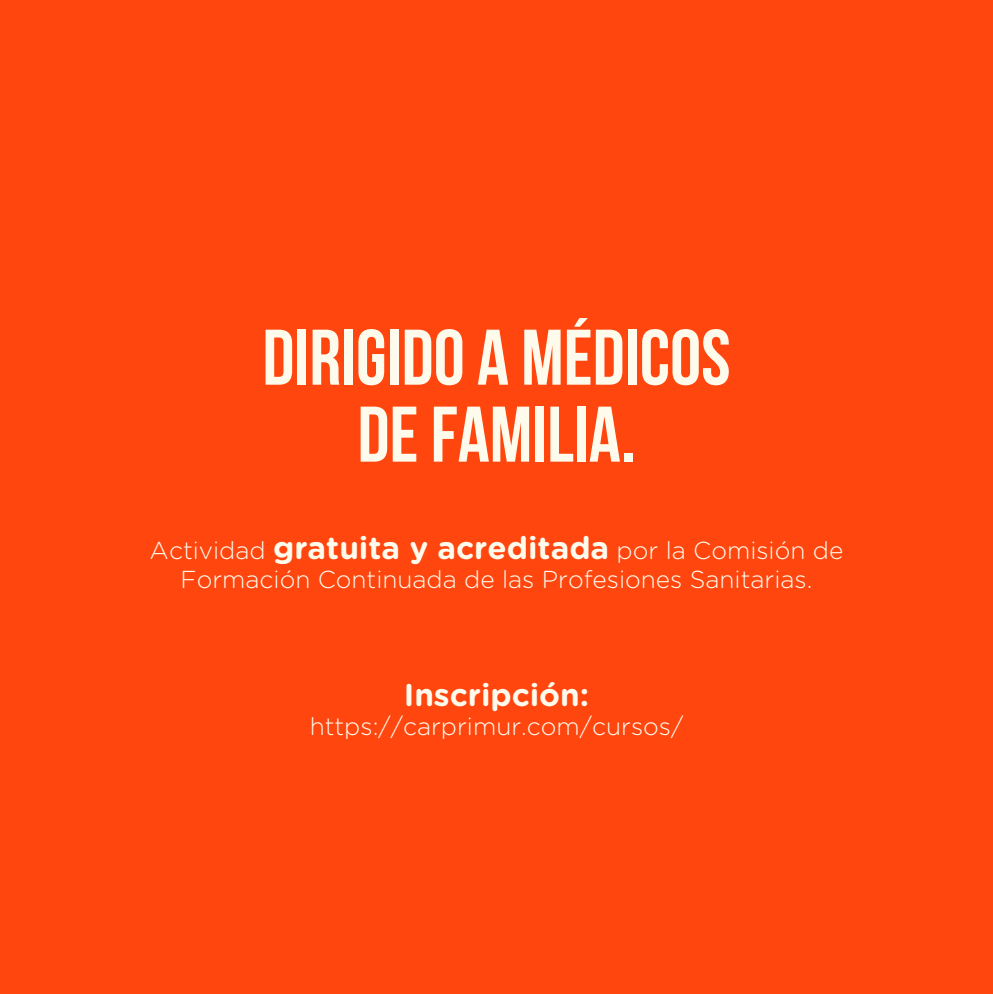
<style>
.page{position:relative;width:993px;height:994px;background:#fff}
.page>*{position:absolute;margin:0;border:0;box-sizing:border-box;transform-origin:0 0}
.t1{font:78.58px/77px "Bebas Neue";color:#fffbec;text-align:center}
.t2{font:700 31.5px "Gotham Rounded";color:#fffbec}
.t3{font:300 24.5px/29.4px "Gotham Rounded";color:#fffbec;text-align:center}
.s1{font-weight:700;font-size:31.5px}
</style>
<div class="page">
<div style="left:0;top:0;width:992px;height:993px;background:#ff460f"></div>
<h1 class="t1" style="left:262px;top:318px;width:469px">DIRIGIDO A MÉDICOS<br>DE FAMILIA.</h1>
<p class="t3" style="left:150px;top:534px;width:695px">Actividad <span class="s1">gratuita y acreditada</span> por la Comisión de<br>Formación Continuada de las Profesiones Sanitarias.</p>
<p class="t2" style="left:403px;top:671px;width:187px">Inscripción:</p>
<p class="t3" style="left:309px;top:710px;width:375px">https://carprimur.com/cursos/</p>
</div>
